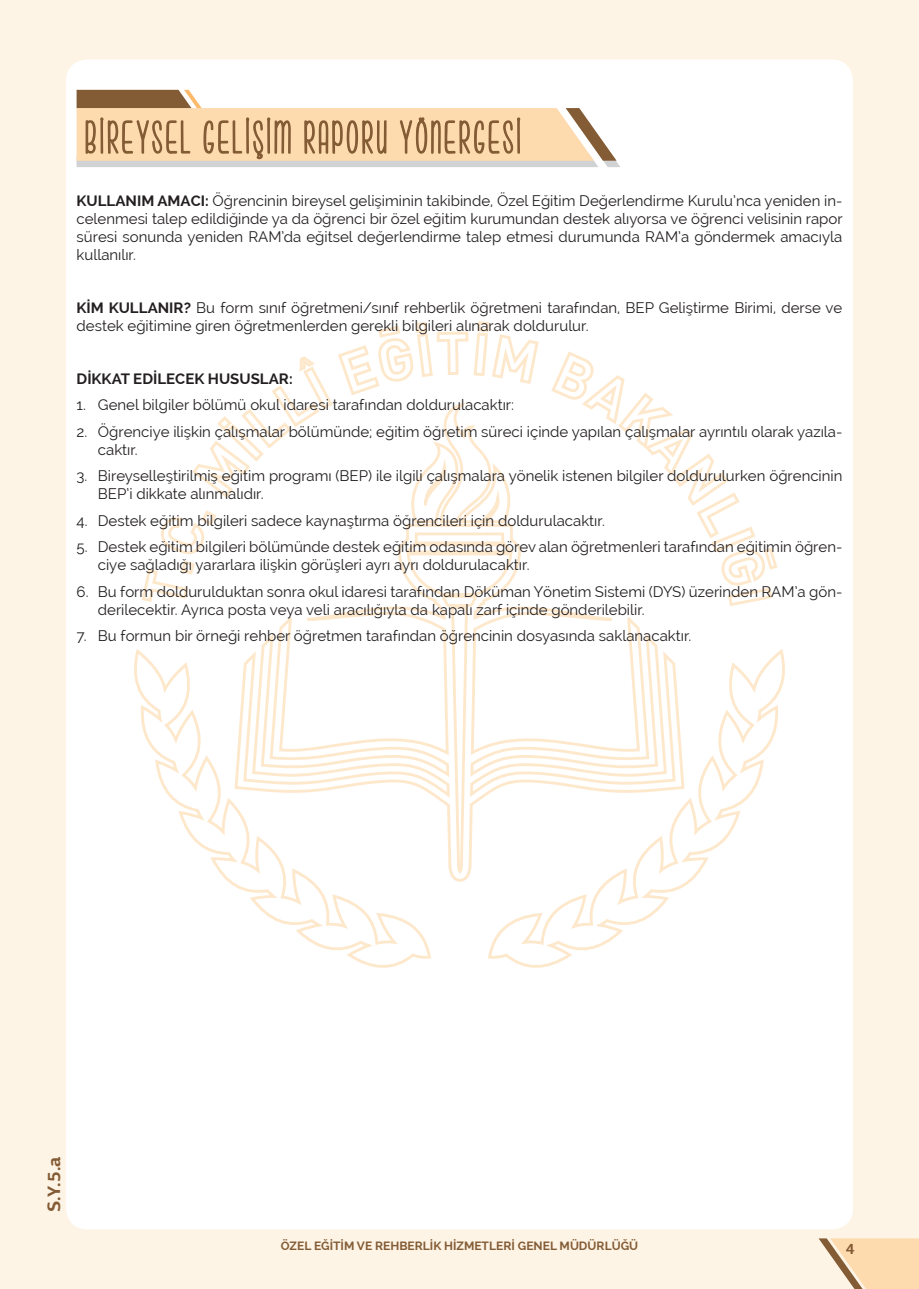
<style>
.page{position:relative;width:919px;height:1289px;background:#fff}
.page>*{position:absolute;margin:0;border:0;box-sizing:border-box;transform-origin:0 0}
.t1{font:700 18px "PF Agora Sans Pro";color:#835b35}
.t2{font:15px/18px "Raleway";color:#231f20}
.t3{font:700 15px "Raleway";color:#231f20}
.t4{font:700 15px "PF Agora Sans Pro";color:#835b35}
.t5{font:700 12px "Raleway";color:#835b35}
.s1{font-weight:700}
</style>
<div class="page">
<div style="left:0;top:0;width:918px;height:1288px;background:#fef4e5"></div>
<div style="left:66px;top:60px;width:787px;height:1169px;background:#fff;border-radius:21px"></div>
<svg style="left:818px;top:1238px;width:100px;height:50px"></svg>
<svg style="left:165px;top:649px;width:620px;height:319px"></svg>
<svg style="left:216px;top:617px;width:487px;height:266px"></svg>
<svg style="left:620px;top:377px;width:158px;height:229px"></svg>
<svg style="left:77px;top:59px;width:543px;height:732px"></svg>
<p class="t2" style="left:77px;top:191px;width:767px;text-align:justify"><span class="s1">KULLANIM AMACI:</span> Öğrencinin bireysel gelişiminin takibinde, Özel Eğitim Değerlendirme Kurulu’nca yeniden in&shy;celenmesi talep edildiğinde ya da öğrenci bir özel eğitim kurumundan destek alıyorsa ve öğrenci velisinin rapor süresi sonunda yeniden RAM’da eğitsel değerlendirme talep etmesi durumunda RAM’a göndermek amacıyla kullanılır.</p>
<p class="t2" style="left:77px;top:298px;width:767px"><span class="s1">KİM KULLANIR?</span> Bu form sınıf öğretmeni/sınıf rehberlik öğretmeni tarafından, BEP Geliştirme Birimi, derse ve destek eğitimine giren öğretmenlerden gerekli bilgileri alınarak doldurulur.</p>
<p class="t3" style="left:77px;top:370px;width:217px">DİKKAT EDİLECEK HUSUSLAR:</p>
<p class="t2" style="left:77px;top:396px;width:439px">1. Genel bilgiler bölümü okul idaresi tarafından doldurulacaktır:</p>
<p class="t2" style="left:98px;top:422px;width:746px;text-indent:-21px">2. Öğrenciye ilişkin çalışmalar bölümünde; eğitim öğretim süreci içinde yapılan çalışmalar ayrıntılı olarak yazıla&shy;caktır.</p>
<p class="t2" style="left:98px;top:467px;width:746px;text-indent:-21px">3. Bireyselleştirilmiş eğitim programı (BEP) ile ilgili çalışmalara yönelik istenen bilgiler doldurulurken öğrencinin<br>BEP’i dikkate alınmalıdır.</p>
<p class="t2" style="left:77px;top:511px;width:529px">4. Destek eğitim bilgileri sadece kaynaştırma öğrencileri için doldurulacaktır.</p>
<p class="t2" style="left:98px;top:538px;width:746px;text-indent:-21px">5. Destek eğitim bilgileri bölümünde destek eğitim odasında görev alan öğretmenleri tarafından eğitimin öğren&shy;ciye sağladığı yararlara ilişkin görüşleri ayrı ayrı doldurulacaktır.</p>
<p class="t2" style="left:98px;top:582px;width:746px;text-indent:-21px">6. Bu form doldurulduktan sonra okul idaresi tarafından Döküman Yönetim Sistemi (DYS) üzerinden RAM’a gön&shy;derilecektir. Ayrıca posta veya veli aracılığıyla da kapalı zarf içinde gönderilebilir.</p>
<p class="t2" style="left:77px;top:627px;width:616px">7. Bu formun bir örneği rehber öğretmen tarafından öğrencinin dosyasında saklanacaktır.</p>
<p class="t1" style="left:42px;top:1212px;width:57px;rotate:-90deg">S.Y.5.a</p>
<p class="t5" style="left:281px;top:1238px;width:359px">ÖZEL EĞİTİM VE REHBERLİK HİZMETLERİ GENEL MÜDÜRLÜĞÜ</p>
<p class="t4" style="left:845px;top:1239px;width:10px">4</p>
</div>
